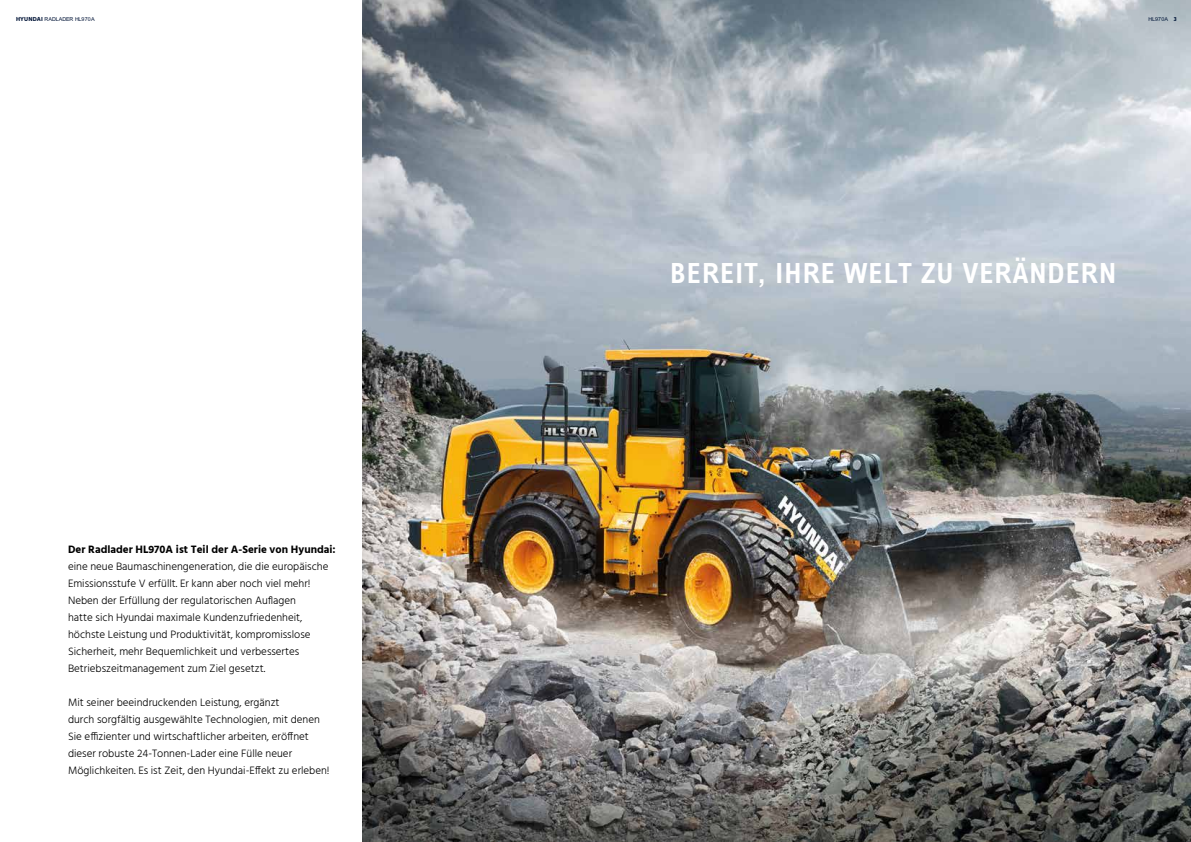
<style>
.page{position:relative;width:1191px;height:842px;background:#fff}
.page>*{position:absolute;margin:0;border:0;box-sizing:border-box;transform-origin:0 0}
.t1{font:700 condensed 28px "Arial";letter-spacing:.04em;color:#fff}
.t2{font:300 11px/17px "Hind";color:#000}
.t3{font:700 11px "Hind";color:#000}
.t4{font:6px "Arial MT Light";letter-spacing:.02em;color:#001437}
.s1{font-family:"Hind";font-weight:700}
</style>
<div class="page">
<img style="left:363px;top:0;width:828px;height:842px">
<p class="t4" style="left:16px;top:16px;width:80px"><span class="s1">HYUNDAI</span> RADLADER HL970A</p>
<p class="t4" style="left:1148px;top:16px;width:29px">HL970A <span class="s1">3</span></p>
<p class="t3" style="left:68px;top:543px;width:269px">Der Radlader HL970A ist Teil der A-Serie von Hyundai:</p>
<p class="t2" style="left:68px;top:558px;width:262px">eine neue Baumaschinengeneration, die die europäische Emissionsstufe V erfüllt. Er kann aber noch viel mehr!<br>Neben der Erfüllung der regulatorischen Auflagen<br>hatte sich Hyundai maximale Kundenzufriedenheit, höchste Leistung und Produktivität, kompromisslose Sicherheit, mehr Bequemlichkeit und verbessertes Betriebszeitmanagement zum Ziel gesetzt.</p>
<p class="t2" style="left:68px;top:694px;width:263px">Mit seiner beeindruckenden Leistung, ergänzt<br>durch sorgfältig ausgewählte Technologien, mit denen Sie effizienter und wirtschaftlicher arbeiten, eröffnet dieser robuste 24-Tonnen-Lader eine Fülle neuer Möglichkeiten. Es ist Zeit, den Hyundai-Effekt zu erleben!</p>
<h1 class="t1" style="left:670px;top:257px;width:447px">BEREIT, IHRE WELT ZU VERÄNDERN</h1>
</div>
